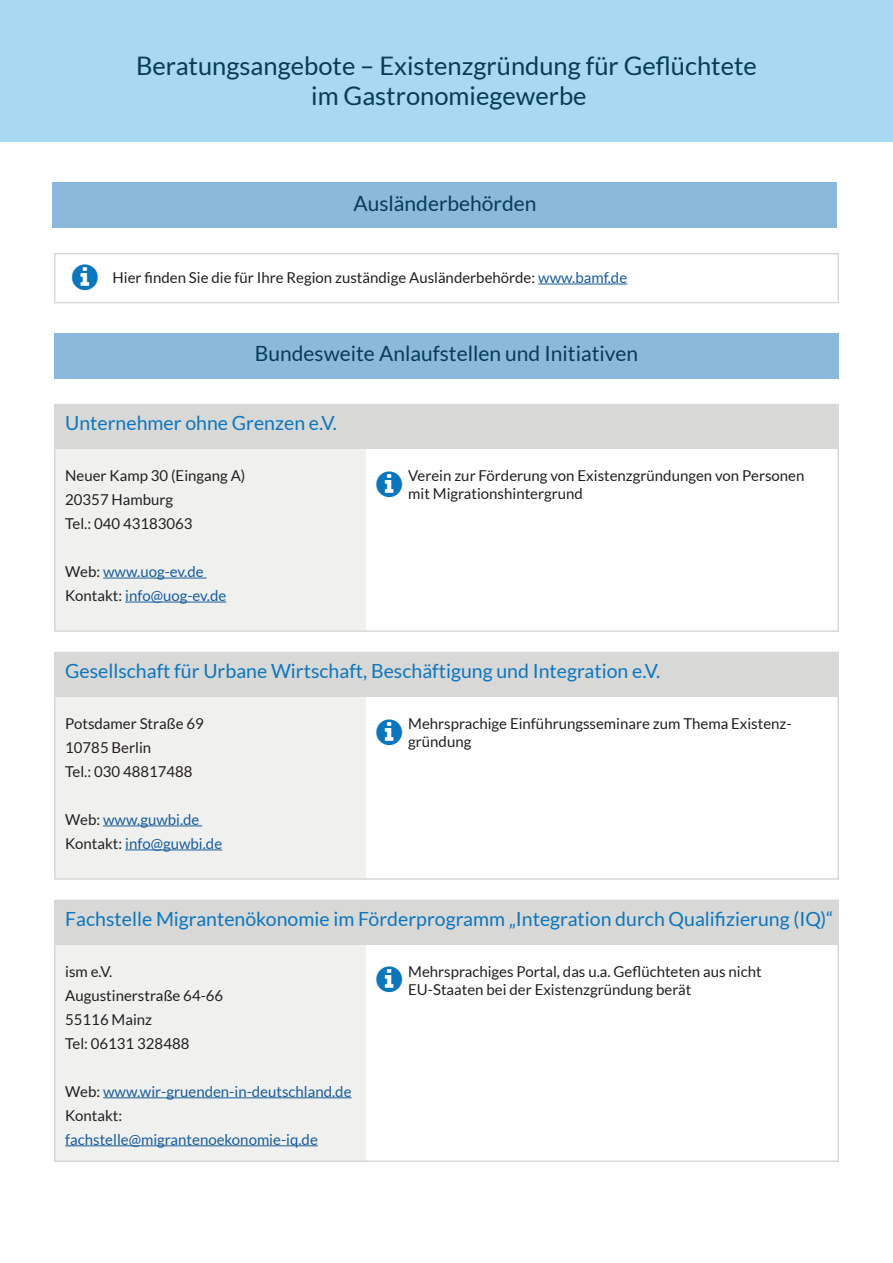
<style>
.page{position:relative;width:893px;height:1263px;background:#fff}
.page>*{position:absolute;margin:0;border:0;box-sizing:border-box;transform-origin:0 0}
.t1{font:25.5px/30.6px "Lato";color:#073b56;text-align:center}
.t2{font:21px "Lato";color:#073b56}
.t3{font:19.5px "Lato";color:#0c76bd}
.t4{font:15px/24px "Lato";color:#231f20}
.t5{font:15px/24px "Lato";color:#175d9e}
.s1{color:#175d9e}
.s2{color:#231f20}
</style>
<div class="page">
<div style="left:54px;top:333px;width:785px;height:45px;background:#8bb9db"></div>
<div style="left:52px;top:182px;width:785px;height:46px;background:#8bb9db"></div>
<div style="left:0;top:0;width:893px;height:142px;background:#a9d8f3"></div>
<div style="left:55px;top:443px;width:311px;height:189px;background:#f0f0ee"></div>
<div style="left:55px;top:691px;width:311px;height:189px;background:#f0f0ee"></div>
<div style="left:55px;top:939px;width:311px;height:223px;background:#f0f0ee"></div>
<div style="left:54px;top:404px;width:785px;height:228px;border:2px solid #d8d8d6"></div>
<div style="left:54px;top:253px;width:785px;height:50px;border:2px solid #d8d8d6"></div>
<hr style="left:103px;top:578px;width:104px;height:1px;background:#175d9e">
<hr style="left:125px;top:602px;width:101px;height:1px;background:#175d9e">
<hr style="left:103px;top:825px;width:99px;height:1px;background:#175d9e">
<hr style="left:125px;top:849px;width:97px;height:1px;background:#175d9e">
<hr style="left:538px;top:284px;width:89px;height:1px;background:#175d9e">
<div style="left:55px;top:405px;width:783px;height:44px;background:#d8d8d6"></div>
<div style="left:55px;top:652px;width:783px;height:45px;background:#d8d8d6"></div>
<div style="left:55px;top:900px;width:783px;height:45px;background:#d8d8d6"></div>
<hr style="left:103px;top:1097px;width:249px;height:1px;background:#175d9e">
<hr style="left:65px;top:1145px;width:253px;height:1px;background:#175d9e">
<h1 class="t1" style="left:136px;top:50px;width:622px">Beratungsangebote – Existenzgründung für Geflüchtete im Gastronomiegewerbe</h1>
<h2 class="t2" style="left:353px;top:191px;width:184px">Ausländerbehörden</h2>
<p class="t4" style="left:113px;top:265px;width:516px">Hier finden Sie die für Ihre Region zuständige Ausländerbehörde: <span class="s1">www.bamf.de</span></p>
<h2 class="t2" style="left:255px;top:342px;width:385px">Bundesweite Anlaufstellen und Initiativen</h2>
<h3 class="t3" style="left:65px;top:412px;width:273px">Unternehmer ohne Grenzen e.V.</h3>
<p class="t4" style="left:65px;top:463px;width:182px">Neuer Kamp 30 (Eingang A)<br>20357 Hamburg<br>Tel.: 040 43183063</p>
<p class="t5" style="left:65px;top:559px;width:163px"><span class="s2">Web:</span> www.uog-ev.de<br><span class="s2">Kontakt:</span> info@uog-ev.de</p>
<p class="t4" style="left:408px;top:466px;width:398px;line-height:18px">Verein zur Förderung von Existenzgründungen von Personen mit Migrationshintergrund</p>
<h3 class="t3" style="left:65px;top:660px;width:597px">Gesellschaft für Urbane Wirtschaft, Beschäftigung und Integration e.V.</h3>
<p class="t4" style="left:65px;top:711px;width:140px">Potsdamer Straße 69<br>10785 Berlin<br>Tel.: 030 48817488</p>
<p class="t5" style="left:65px;top:807px;width:159px"><span class="s2">Web:</span> www.guwbi.de<br><span class="s2">Kontakt:</span> info@guwbi.de</p>
<p class="t4" style="left:408px;top:714px;width:385px;line-height:18px">Mehrsprachige Einführungsseminare zum Thema Existenz&shy;gründung</p>
<h3 class="t3" style="left:65px;top:908px;width:770px">Fachstelle Migrantenökonomie im Förderprogramm „Integration durch Qualifizierung (IQ)“</h3>
<p class="t4" style="left:65px;top:959px;width:160px">ism e.V.<br>Augustinerstraße 64-66<br>55116 Mainz<br>Tel: 06131 328488</p>
<p class="t5" style="left:65px;top:1079px;width:288px"><span class="s2">Web:</span> www.wir-gruenden-in-deutschland.de<br><span class="s2">Kontakt:</span></p>
<p class="t5" style="left:65px;top:1127px;width:254px">fachstelle@migrantenoekonomie-iq.de</p>
<p class="t4" style="left:408px;top:962px;width:355px;line-height:18px">Mehrsprachiges Portal, das u.a. Geflüchteten aus nicht<br>EU-Staaten bei der Existenzgründung berät</p>
</div>
